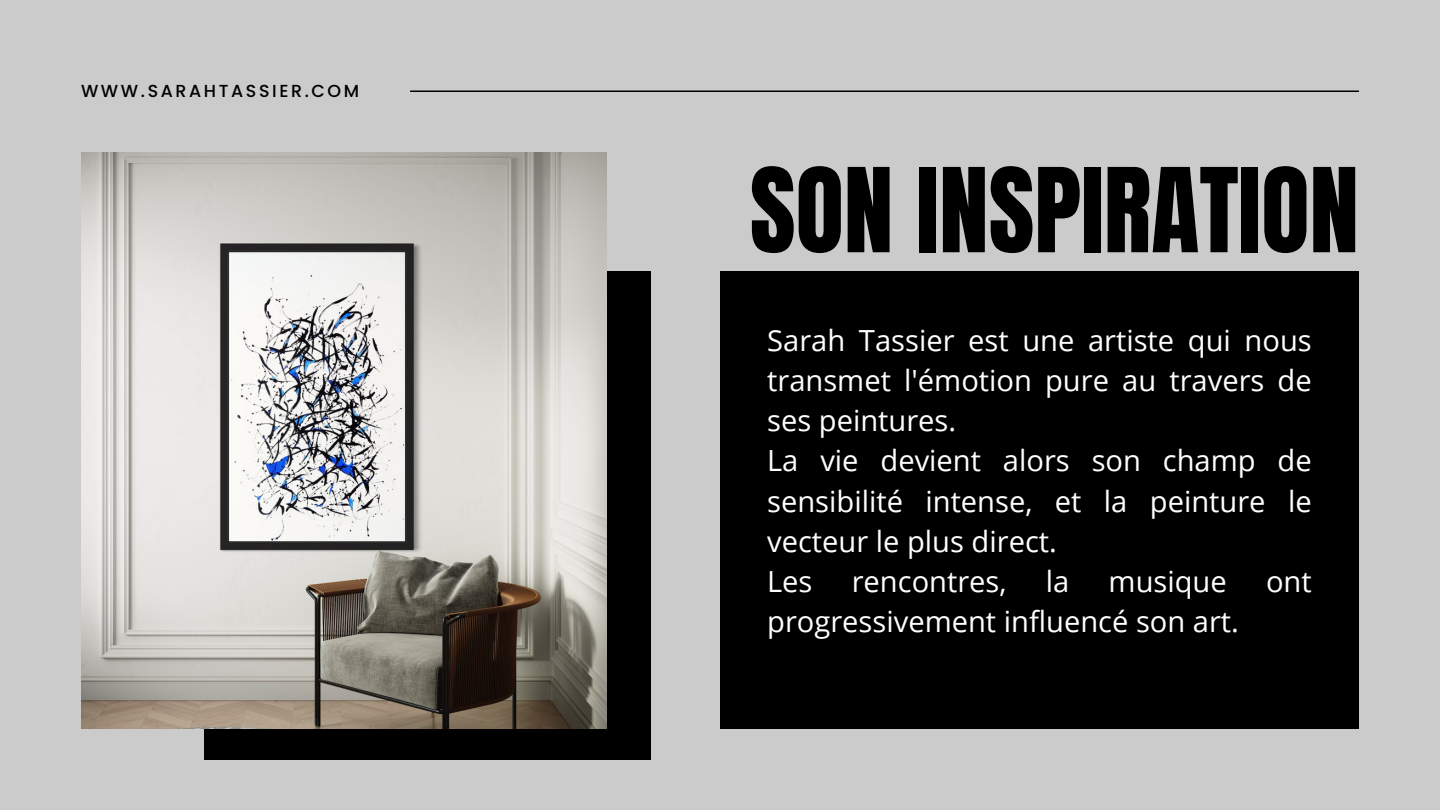
<style>
.page{position:relative;width:1440px;height:810px;background:#cbcbcb}
.page>*{position:absolute;margin:0;border:0;box-sizing:border-box;transform-origin:0 0}
.t1{font:99.3px "Anton";color:#000}
.t2{font:29.1px/40.2px "Open Sans";color:#fff}
.t3{font:500 17.4px "Poppins";letter-spacing:.15em;color:#000}
</style>
<div class="page">
<hr style="left:410px;top:91px;width:949px;height:1px;background:#000">
<div style="left:204px;top:272px;width:447px;height:488px;background:#000"></div>
<img style="left:81px;top:153px;width:526px;height:576px">
<div style="left:720px;top:272px;width:639px;height:457px;background:#000"></div>
<h1 class="t3" style="left:81px;top:79px;width:280px">WWW.SARAHTASSIER.COM</h1>
<p class="t1" style="left:750px;top:139px;width:611px">SON INSPIRATION</p>
<h2 class="t2" style="left:767px;top:320px;width:546px">Sarah Tassier est une artiste qui nous transmet l'émotion pure au travers de ses peintures.<br>La vie devient alors son champ de sensibilité intense, et la peinture le vecteur le plus direct.<br>Les</h2>
<h2 class="t2" style="left:852px;top:561px;width:156px">rencontres,</h2>
<h2 class="t2" style="left:1046px;top:561px;width:25px">la</h2>
<h2 class="t2" style="left:1109px;top:561px;width:120px">musique</h2>
<h2 class="t2" style="left:1266px;top:561px;width:47px">ont</h2>
<h2 class="t2" style="left:767px;top:601px;width:473px">progressivement influencé son art.</h2>
</div>
